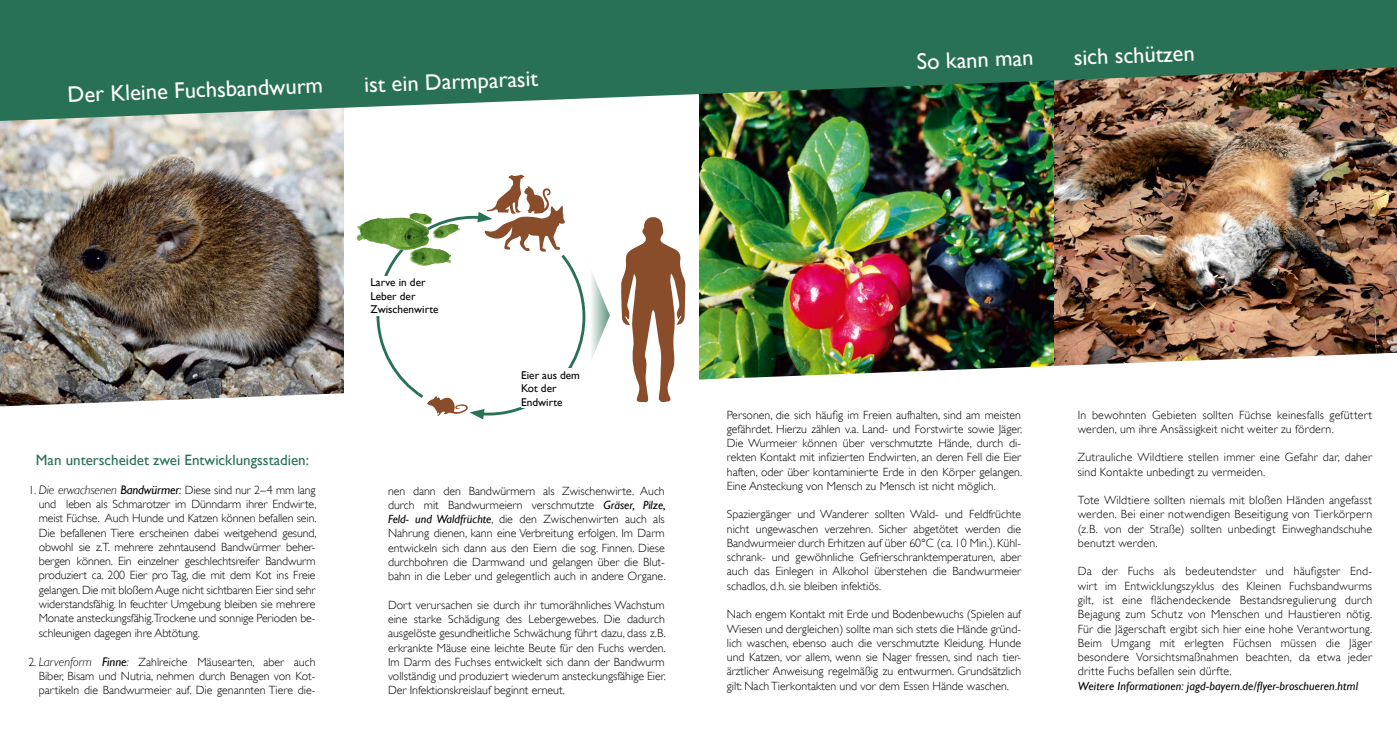
<style>
.page{position:relative;width:1397px;height:745px;background:#fff}
.page>*{position:absolute;margin:0;border:0;box-sizing:border-box;transform-origin:0 0}
.t1{font:22.5px "Gill Sans";color:#fff}
.t2{font:15px "Gill Sans";color:#297155}
.t3{font:300 11.88px/14.2px "Gill Sans";color:#000;text-align:justify}
.t4{font:italic 11.88px "Gill Sans";letter-spacing:.01em;color:#000}
.t5{font:11.25px/13.5px "Gill Sans";color:#000}
.s1{font-style:italic;font-size:12.5px}
.s2{font-weight:400;font-style:italic;font-size:12.5px}
.s3{font-weight:400;font-style:italic}
</style>
<div class="page">
<img style="left:1052px;top:121px;width:344px;height:231px">
<img style="left:699px;top:121px;width:353px;height:231px">
<img style="left:0;top:121px;width:344px;height:231px">
<svg style="left:0;top:0;width:1396px;height:121px;background:#3c7358"></svg>
<img style="left:0;top:352px;width:1396px;height:68px">
<svg style="left:375px;top:175px;width:234px;height:244px"></svg>
<img style="left:408px;top:212px;width:24px;height:13px">
<img style="left:356px;top:217px;width:74px;height:33px">
<img style="left:409px;top:247px;width:42px;height:19px">
<img style="left:432px;top:224px;width:28px;height:14px">
<svg style="left:621px;top:217px;width:64px;height:185px"></svg>
<h1 class="t1" style="left:67px;top:81px;width:257px;rotate:-2deg">Der Kleine Fuchsbandwurm</h1>
<h1 class="t1" style="left:364px;top:71px;width:175px;rotate:-2deg">ist ein Darmparasit</h1>
<h1 class="t1" style="left:916px;top:48px;width:118px;rotate:-2deg">So kann man</h1>
<h1 class="t1" style="left:1073px;top:44px;width:122px;rotate:-2deg">sich schützen</h1>
<p class="t2" style="left:36px;top:450px;width:274px">Man unterscheidet zwei Entwicklungsstadien:</p>
<p class="t3" style="left:39px;top:482px;width:279px;text-indent:-10px">1. <span class="s1">Die erwachsenen</span> <span class="s2">Bandwürmer</span><span class="s1">:</span> Diese sind nur 2–4 mm lang und leben als Schmarotzer im Dünndarm ihrer Endwirte, meist Füchse. Auch Hunde und Katzen können befallen sein.<br>Die befallenen Tiere erscheinen dabei weitgehend gesund, obwohl sie z.T. mehrere zehntausend Bandwürmer beher&shy;bergen können. Ein einzelner geschlechtsreifer Bandwurm produziert ca. 200 Eier pro Tag, die mit dem Kot ins Freie gelangen. Die mit bloßem Auge nicht sichtbaren Eier sind sehr widerstandsfähig. In feuchter Umgebung bleiben sie mehrere Monate ansteckungsfähig.Trockene und sonnige Perioden be&shy;schleunigen dagegen ihre Abtötung.</p>
<p class="t3" style="left:39px;top:654px;width:278px;text-indent:-10px">2. <span class="s1">Larvenform</span> <span class="s2">Finne</span><span class="s1">:</span> Zahlreiche Mäusearten, aber auch Biber, Bisam und Nutria, nehmen durch Benagen von Kot&shy;partikeln die Bandwurmeier auf. Die genannten Tiere die-</p>
<p class="t5" style="left:370px;top:275px;width:70px">Larve in der<br>Leber der<br>Zwischenwirte</p>
<p class="t5" style="left:521px;top:368px;width:60px">Eier aus dem<br>Kot der<br>Endwirte</p>
<p class="t3" style="left:388px;top:483px;width:279px">nen dann den Bandwürmern als Zwischenwirte. Auch durch mit Bandwurmeiern verschmutzte <span class="s3">Gräser, Pilze, Feld- und Waldfrüchte</span>, die den Zwischenwirten auch als Nahrung dienen, kann eine Verbreitung erfolgen. Im Darm entwickeln sich dann aus den Eiern die sog. Finnen. Diese durchbohren die Darmwand und gelangen über die Blut&shy;bahn in die Leber und gelegentlich auch in andere Organe.</p>
<p class="t3" style="left:388px;top:597px;width:279px">Dort verursachen sie durch ihr tumorähnliches Wachstum eine starke Schädigung des Lebergewebes. Die dadurch ausgelöste gesundheitliche Schwächung führt dazu, dass z.B. erkrankte Mäuse eine leichte Beute für den Fuchs werden.<br>Im Darm des Fuchses entwickelt sich dann der Bandwurm vollständig und produziert wiederum ansteckungsfähige Eier.<br>Der Infektionskreislauf beginnt erneut.</p>
<p class="t3" style="left:726px;top:407px;width:297px;text-align:left">Personen, die sich häufig im Freien aufhalten, sind am meisten gefährdet. Hierzu zählen v.a. Land- und Forstwirte sowie Jäger.<br>Die Wurmeier können über verschmutzte Hände, durch di&shy;rekten Kontakt mit infizierten Endwirten, an deren Fell die Eier haften, oder über kontaminierte Erde in den Körper gelangen.<br>Eine Ansteckung von Mensch zu Mensch ist nicht möglich.</p>
<p class="t3" style="left:726px;top:507px;width:296px">Spaziergänger und Wanderer sollten Wald- und Feldfrüchte nicht ungewaschen verzehren. Sicher abgetötet werden die Bandwurmeier durch Erhitzen auf über 60°C (ca. 10 Min.). Kühl&shy;schrank- und gewöhnliche Gefrierschranktemperaturen, aber auch das Einlegen in Alkohol überstehen die Bandwurmeier schadlos, d.h. sie bleiben infektiös.</p>
<p class="t3" style="left:726px;top:606px;width:296px">Nach engem Kontakt mit Erde und Bodenbewuchs (Spielen auf Wiesen und dergleichen) sollte man sich stets die Hände gründ&shy;lich waschen, ebenso auch die verschmutzte Kleidung. Hunde und Katzen, vor allem, wenn sie Nager fressen, sind nach tier&shy;ärztlicher Anweisung regelmäßig zu entwurmen. Grundsätzlich gilt: Nach Tierkontakten und vor dem Essen Hände waschen.</p>
<p class="t3" style="left:1077px;top:407px;width:296px">In bewohnten Gebieten sollten Füchse keinesfalls gefüttert werden, um ihre Ansässigkeit nicht weiter zu fördern.</p>
<p class="t3" style="left:1077px;top:450px;width:296px">Zutrauliche Wildtiere stellen immer eine Gefahr dar, daher sind Kontakte unbedingt zu vermeiden.</p>
<p class="t3" style="left:1077px;top:492px;width:296px">Tote Wildtiere sollten niemals mit bloßen Händen angefasst werden. Bei einer notwendigen Beseitigung von Tierkörpern (z.B. von der Straße) sollten unbedingt Einweghandschuhe benutzt werden.</p>
<p class="t3" style="left:1077px;top:564px;width:296px">Da der Fuchs als bedeutendster und häufigster End&shy;wirt im Entwicklungszyklus des Kleinen Fuchsbandwurms gilt, ist eine flächendeckende Bestandsregulierung durch Bejagung zum Schutz von Menschen und Haustieren nötig.<br>Für die Jägerschaft ergibt sich hier eine hohe Verantwortung.<br>Beim Umgang mit erlegten Füchsen müssen die Jäger besondere Vorsichtsmaßnahmen beachten, da etwa jeder dritte Fuchs befallen sein dürfte.</p>
<p class="t4" style="left:1077px;top:678px;width:281px">Weitere Informationen: jagd-bayern.de/flyer-broschueren.html</p>
</div>
